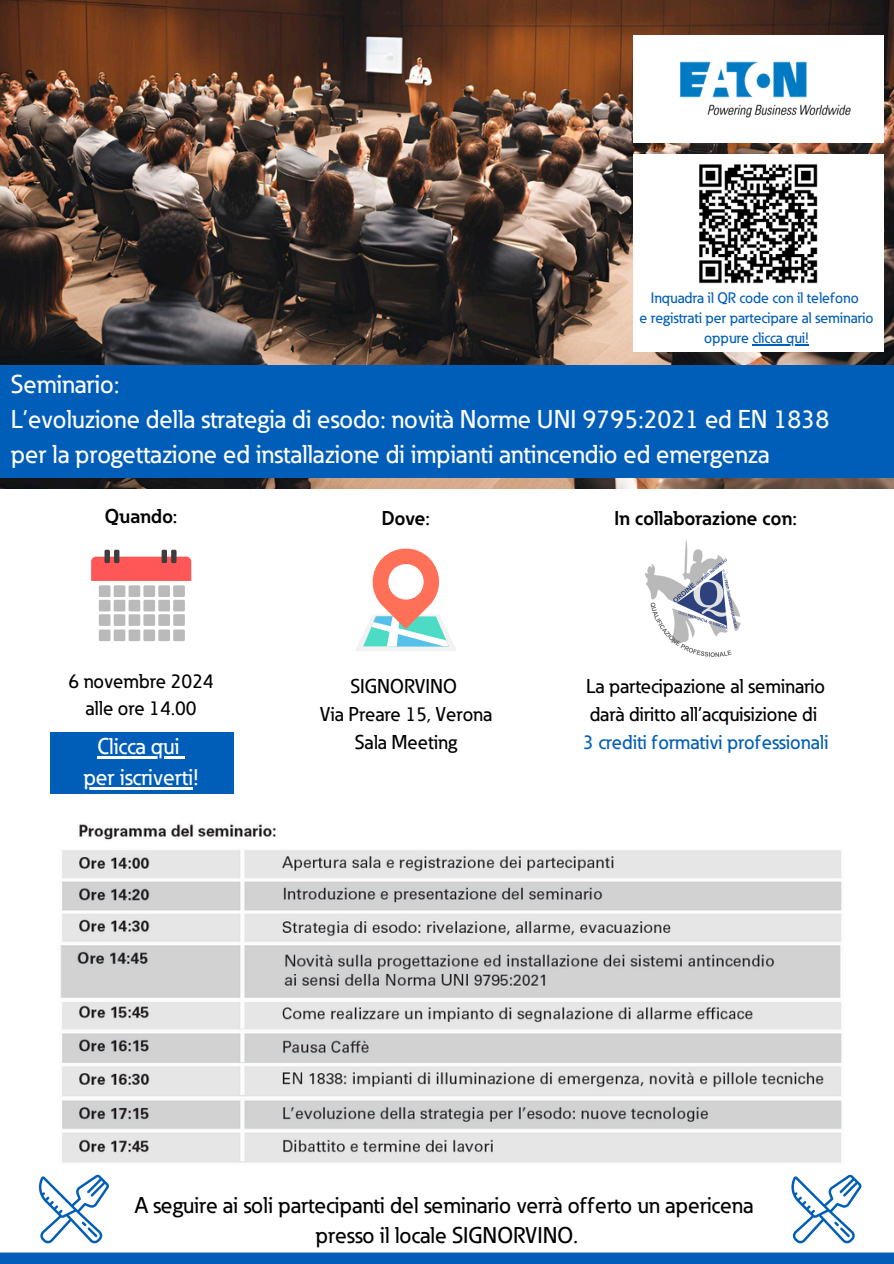
<style>
.page{position:relative;width:894px;height:1264px;background:#fff}
.page>*{position:absolute;margin:0;border:0;box-sizing:border-box;transform-origin:0 0}
.t1{font:500 25.5px/34.8px "Eaton";color:#fff}
.t2{font:500 22.5px/30.3px "Eaton";color:#000;text-align:center}
.t3{font:500 22.5px "Eaton";color:#fff}
.t4{font:500 19.8px/27.6px "Eaton";color:#000;text-align:center}
.t5{font:700 19.8px "Eaton";color:#000}
.t6{font:500 15px "Eaton";color:#005eb8}
.s1{color:#005eb8}
</style>
<div class="page">
<img style="left:0;top:0;width:893px;height:488px">
<div style="left:633px;top:35px;width:250px;height:108px;background:#fff"></div>
<img style="left:680px;top:61px;width:171px;height:57px">
<div style="left:0;top:365px;width:893px;height:113px;background:#005eb8"></div>
<img style="left:60px;top:824px;width:782px;height:339px">
<svg style="left:355px;top:548px;width:102px;height:103px"></svg>
<div style="left:388px;top:564px;width:35px;height:35px;background:#fff;border-radius:50%"></div>
<img style="left:645px;top:539px;width:95px;height:117px">
<div style="left:51px;top:732px;width:183px;height:62px;background:#005eb8"></div>
<svg style="left:91px;top:556px;width:100px;height:25px"></svg>
<div style="left:104px;top:549px;width:6px;height:14px;background:#3d3d3d"></div>
<div style="left:114px;top:549px;width:5px;height:14px;background:#3d3d3d"></div>
<div style="left:161px;top:549px;width:6px;height:14px;background:#3d3d3d"></div>
<div style="left:171px;top:549px;width:5px;height:14px;background:#3d3d3d"></div>
<div style="left:99px;top:585px;width:11px;height:12px;background:#bababa"></div>
<div style="left:114px;top:585px;width:11px;height:12px;background:#bababa"></div>
<div style="left:128px;top:585px;width:12px;height:12px;background:#bababa"></div>
<div style="left:143px;top:585px;width:12px;height:12px;background:#bababa"></div>
<div style="left:158px;top:585px;width:12px;height:12px;background:#bababa"></div>
<div style="left:173px;top:585px;width:12px;height:12px;background:#bababa"></div>
<div style="left:99px;top:600px;width:11px;height:11px;background:#bababa"></div>
<div style="left:114px;top:600px;width:11px;height:11px;background:#bababa"></div>
<div style="left:128px;top:600px;width:12px;height:11px;background:#bababa"></div>
<div style="left:143px;top:600px;width:12px;height:11px;background:#bababa"></div>
<div style="left:158px;top:600px;width:12px;height:11px;background:#bababa"></div>
<div style="left:173px;top:600px;width:12px;height:11px;background:#bababa"></div>
<div style="left:99px;top:614px;width:11px;height:12px;background:#bababa"></div>
<div style="left:114px;top:614px;width:11px;height:12px;background:#bababa"></div>
<div style="left:128px;top:614px;width:12px;height:12px;background:#bababa"></div>
<div style="left:143px;top:614px;width:12px;height:12px;background:#bababa"></div>
<div style="left:158px;top:614px;width:12px;height:12px;background:#bababa"></div>
<div style="left:173px;top:614px;width:12px;height:12px;background:#bababa"></div>
<div style="left:99px;top:629px;width:11px;height:12px;background:#bababa"></div>
<div style="left:114px;top:629px;width:11px;height:12px;background:#bababa"></div>
<div style="left:128px;top:629px;width:12px;height:12px;background:#bababa"></div>
<div style="left:143px;top:629px;width:12px;height:12px;background:#bababa"></div>
<div style="left:158px;top:629px;width:12px;height:12px;background:#bababa"></div>
<div style="left:173px;top:629px;width:12px;height:12px;background:#bababa"></div>
<svg style="left:0;top:1174px;width:893px;height:89px"></svg>
<div style="left:633px;top:155px;width:250px;height:197px;background:#fff"></div>
<img style="left:699px;top:164px;width:119px;height:120px">
<hr style="left:97px;top:756px;width:82px;height:2px;background:#fff">
<svg style="left:179px;top:756px;width:6px;height:2px"></svg>
<hr style="left:83px;top:787px;width:110px;height:3px;background:#fff">
<hr style="left:752px;top:344px;width:56px;height:1px;background:#005eb8">
<h3 class="t6" style="left:650px;top:288px;width:209px">Inquadra il QR code con il telefono</h3>
<p class="t6" style="left:639px;top:308px;width:235px">e registrati per partecipare al seminario</p>
<p class="t6" style="left:704px;top:329px;width:106px">oppure clicca qui!</p>
<h3 class="t1" style="left:11px;top:366px;width:819px">Seminario:<br>L’evoluzione della strategia di esodo: novità Norme UNI 9795:2021 ed EN 1838 per la progettazione ed installazione di impianti antincendio ed emergenza</h3>
<h3 class="t5" style="left:105px;top:508px;width:74px">Quando:</h3>
<p class="t4" style="left:68px;top:667px;width:147px;line-height:27px">6 novembre 2024 alle ore 14.00</p>
<p class="t3" style="left:97px;top:732px;width:84px">Clicca qui</p>
<h3 class="t3" style="left:83px;top:763px;width:117px">per iscriverti!</h3>
<p class="t5" style="left:382px;top:510px;width:50px">Dove:</p>
<p class="t4" style="left:319px;top:672px;width:174px">SIGNORVINO<br>Via Preare 15, Verona<br>Sala Meeting</p>
<h1 class="t5" style="left:614px;top:510px;width:184px">In collaborazione con:</h1>
<h3 class="t4" style="left:583px;top:672px;width:247px">La partecipazione al seminario darà diritto all’acquisizione di<br><span class="s1">3 crediti formativi professionali</span></h3>
<h2 class="t2" style="left:135px;top:1189px;width:619px">A seguire ai soli partecipanti del seminario verrà offerto un apericena presso il locale SIGNORVINO.</h2>
</div>
